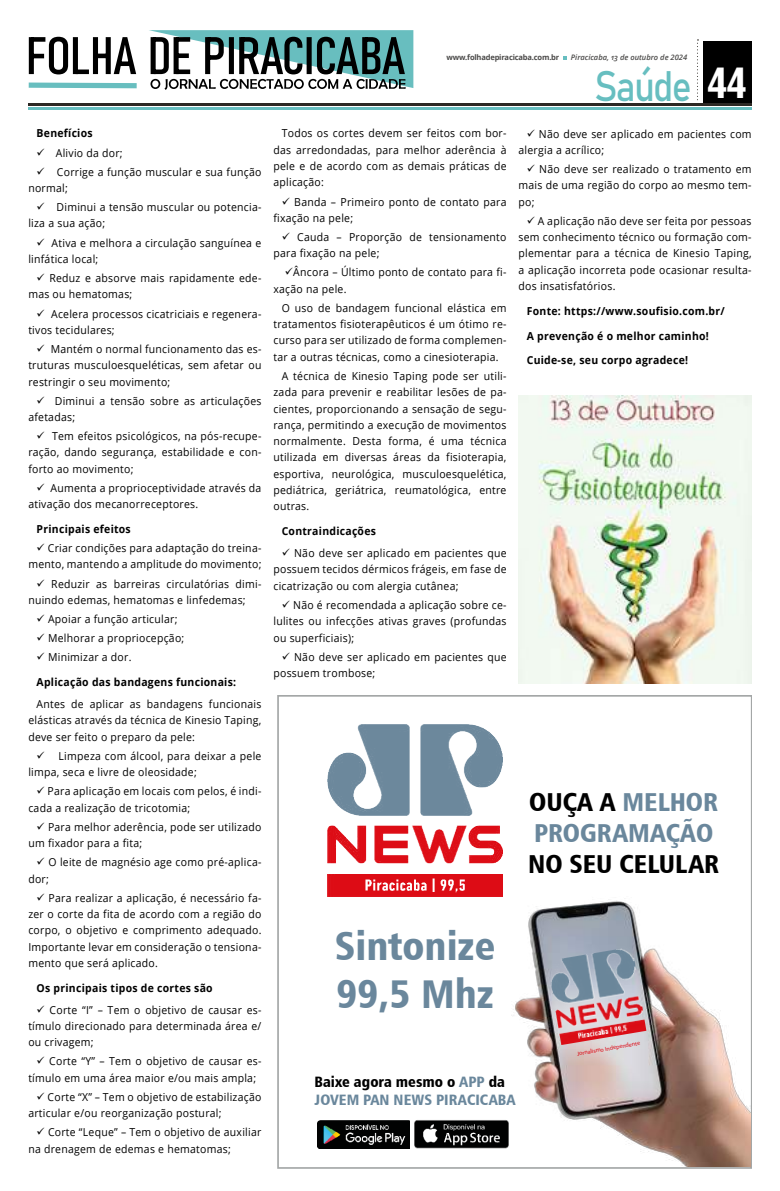
<style>
.page{position:relative;width:780px;height:1191px;background:#fff}
.page>*{position:absolute;margin:0;border:0;box-sizing:border-box;transform-origin:0 0}
.t1{font:42.1px "Bahnschrift";letter-spacing:-.045em;color:#67bec0;scale:.89 1}
.t2{font:40.1px/48.1px "Humanist 777 BT Black Condensed B";color:#6a879c}
.t3{font:25.9px/31.1px "Humanist 777 BT Black Condensed B";color:#6a879c}
.t4{font:25.9px "Humanist 777 BT Black Condensed B";color:#000}
.t5{font:15px/18.1px "Humanist 777 BT Black Condensed B";color:#6a879c}
.t6{font:11px/16.3px "Open Sans";letter-spacing:.025em;color:#000;scale:.95 1}
.t7{font:700 11px "Open Sans";letter-spacing:.025em;color:#000;scale:.95 1}
.t8{font:700 7.6px "Open Sans";letter-spacing:-.025em;color:#4a4948}
.t9{font:italic 600 7.6px "Open Sans";color:#4a4948}
.t10{font:6px "Myriad Pro";color:#dd0b17}
.s1{font-family:"Arena Condensed";font-weight:700;font-size:40.6px;color:#fff}
.s2{color:#000}
</style>
<div class="page">
<div style="left:703px;top:41px;width:48px;height:65px;background:#000"></div>
<hr style="left:28px;top:107px;width:723px;height:2px;background:#67bec0">
<hr style="left:28px;top:103px;width:723px;height:3px;background:#2c2824">
<svg style="left:697px;top:39px;width:1px;height:62px"></svg>
<svg style="left:563px;top:56px;width:4px;height:4px"></svg>
<svg style="left:28px;top:30px;width:385px;height:60px"></svg>
<svg style="left:277px;top:695px;width:474px;height:473px"></svg>
<img style="left:328px;top:724px;width:174px;height:172px">
<img style="left:318px;top:1120px;width:93px;height:28px">
<img style="left:411px;top:1118px;width:45px;height:31px">
<img style="left:456px;top:872px;width:294px;height:294px">
<img style="left:547px;top:946px;width:99px;height:99px">
<img style="left:518px;top:395px;width:233px;height:288px">
<p class="t7" style="left:37px;top:126px;width:60px">Benefícios</p>
<p class="t6" style="left:37px;top:144px;width:92px">✓ Alivio da dor;</p>
<p class="t6" style="left:28px;top:163px;width:247px;text-indent:8px">✓ Corrige a função muscular e sua função normal;</p>
<p class="t6" style="left:28px;top:199px;width:247px;text-indent:8px">✓ Diminui a tensão muscular ou potencia&shy;liza a sua ação;</p>
<p class="t6" style="left:28px;top:234px;width:247px;text-indent:8px">✓ Ativa e melhora a circulação sanguínea e linfática local;</p>
<p class="t6" style="left:28px;top:270px;width:247px;text-indent:8px">✓ Reduz e absorve mais rapidamente ede&shy;mas ou hematomas;</p>
<p class="t6" style="left:28px;top:305px;width:247px;text-indent:8px">✓ Acelera processos cicatriciais e regenera&shy;tivos tecidulares;</p>
<p class="t6" style="left:28px;top:340px;width:247px;text-align:justify;text-indent:8px">✓ Mantém o normal funcionamento das es&shy;truturas musculoesqueléticas, sem afetar ou restringir o seu movimento;</p>
<p class="t6" style="left:28px;top:392px;width:247px;text-indent:8px">✓ Diminui a tensão sobre as articulações afetadas;</p>
<p class="t6" style="left:28px;top:428px;width:247px;text-align:justify;text-indent:8px">✓ Tem efeitos psicológicos, na pós-recupe&shy;ração, dando segurança, estabilidade e con&shy;forto ao movimento;</p>
<p class="t6" style="left:28px;top:479px;width:247px;text-indent:8px">✓ Aumenta a proprioceptividade através da ativação dos mecanorreceptores.</p>
<p class="t7" style="left:37px;top:521px;width:101px">Principais efeitos</p>
<p class="t6" style="left:28px;top:540px;width:247px;text-align:right">✓ Criar condições para adaptação do treina&shy;mento, mantendo a amplitude do movimento;</p>
<p class="t6" style="left:28px;top:575px;width:247px;text-indent:8px">✓ Reduzir as barreiras circulatórias dimi&shy;nuindo edemas, hematomas e linfedemas;</p>
<p class="t6" style="left:37px;top:610px;width:150px">✓ Apoiar a função articular;</p>
<p class="t6" style="left:37px;top:630px;width:157px">✓ Melhorar a propriocepção;</p>
<p class="t6" style="left:37px;top:649px;width:101px">✓ Minimizar a dor.</p>
<p class="t7" style="left:37px;top:674px;width:211px">Aplicação das bandagens funcionais:</p>
<p class="t6" style="left:28px;top:695px;width:247px;text-align:justify;text-indent:8px">Antes de aplicar as bandagens funcionais elásticas através da técnica de Kinesio Taping, deve ser feito o preparo da pele:</p>
<p class="t6" style="left:28px;top:747px;width:247px;text-indent:8px">✓ Limpeza com álcool, para deixar a pele limpa, seca e livre de oleosidade;</p>
<p class="t6" style="left:28px;top:783px;width:247px;text-indent:8px">✓ Para aplicação em locais com pelos, é indi&shy;cada a realização de tricotomia;</p>
<p class="t6" style="left:28px;top:818px;width:247px;text-indent:8px">✓ Para melhor aderência, pode ser utilizado um fixador para a fita;</p>
<p class="t6" style="left:28px;top:854px;width:247px;text-indent:8px">✓ O leite de magnésio age como pré-aplica&shy;dor;</p>
<p class="t6" style="left:28px;top:889px;width:247px;text-align:justify;text-indent:8px">✓ Para realizar a aplicação, é necessário fa&shy;zer o corte da fita de acordo com a região do corpo, o objetivo e comprimento adequado.<br>Importante levar em consideração o tensiona&shy;mento que será aplicado.</p>
<p class="t7" style="left:37px;top:980px;width:187px">Os principais tipos de cortes são</p>
<p class="t6" style="left:28px;top:1001px;width:247px;text-align:justify;text-indent:8px">✓ Corte “I” – Tem o objetivo de causar es&shy;tímulo direcionado para determinada área e/ ou crivagem;</p>
<p class="t6" style="left:28px;top:1053px;width:247px;text-indent:8px">✓ Corte “Y” – Tem o objetivo de causar es&shy;tímulo em uma área maior e/ou mais ampla;</p>
<p class="t6" style="left:28px;top:1088px;width:247px;text-indent:8px">✓ Corte “X” – Tem o objetivo de estabilização articular e/ou reorganização postural;</p>
<p class="t6" style="left:28px;top:1124px;width:247px;text-indent:8px">✓ Corte “Leque” – Tem o objetivo de auxiliar na drenagem de edemas e hematomas;</p>
<p class="t8" style="left:446px;top:52px;width:114px">www.folhadepiracicaba.com.br</p>
<p class="t9" style="left:571px;top:52px;width:118px">Piracicaba, 13 de outubro de 2024</p>
<p class="t6" style="left:273px;top:125px;width:247px;text-align:justify;text-indent:8px">Todos os cortes devem ser feitos com bor&shy;das arredondadas, para melhor aderência à pele e de acordo com as demais práticas de aplicação:</p>
<p class="t6" style="left:273px;top:193px;width:247px;text-indent:8px">✓ Banda – Primeiro ponto de contato para fixação na pele;</p>
<p class="t6" style="left:273px;top:228px;width:247px;text-indent:8px">✓ Cauda – Proporção de tensionamento para fixação na pele;</p>
<p class="t6" style="left:273px;top:264px;width:247px;text-indent:11px">✓Âncora – Último ponto de contato para fi&shy;xação na pele.</p>
<p class="t6" style="left:273px;top:299px;width:247px;text-align:justify;text-indent:8px">O uso de bandagem funcional elástica em tratamentos fisioterapêuticos é um ótimo re&shy;curso para ser utilizado de forma complemen&shy;tar a outras técnicas, como a cinesioterapia.</p>
<p class="t6" style="left:273px;top:367px;width:247px;text-align:justify;text-indent:8px">A técnica de Kinesio Taping pode ser utili&shy;zada para prevenir e reabilitar lesões de pa&shy;cientes, proporcionando a sensação de segu&shy;rança, permitindo a execução de movimentos normalmente. Desta forma, é uma técnica utilizada em diversas áreas da fisioterapia, esportiva, neurológica, musculoesquelética, pediátrica, geriátrica, reumatológica, entre outras.</p>
<p class="t7" style="left:282px;top:523px;width:101px">Contraindicações</p>
<p class="t6" style="left:273px;top:545px;width:247px;text-align:justify;text-indent:8px">✓ Não deve ser aplicado em pacientes que possuem tecidos dérmicos frágeis, em fase de cicatrização ou com alergia cutânea;</p>
<p class="t6" style="left:273px;top:596px;width:247px;text-align:justify;text-indent:8px">✓ Não é recomendada a aplicação sobre ce&shy;lulites ou infecções ativas graves (profundas ou superficiais);</p>
<p class="t6" style="left:273px;top:648px;width:247px;text-indent:8px">✓ Não deve ser aplicado em pacientes que possuem trombose;</p>
<h1 class="t1" style="left:594px;top:55px;width:173px">Saúde <span class="s1">44</span></h1>
<p class="t6" style="left:518px;top:125px;width:247px;text-indent:8px">✓ Não deve ser aplicado em pacientes com alergia a acrílico;</p>
<p class="t6" style="left:518px;top:160px;width:247px;text-align:justify;text-indent:8px">✓ Não deve ser realizado o tratamento em mais de uma região do corpo ao mesmo tem&shy;po;</p>
<p class="t6" style="left:518px;top:212px;width:247px;text-align:justify;text-indent:8px">✓ A aplicação não deve ser feita por pessoas sem conhecimento técnico ou formação com&shy;plementar para a técnica de Kinesio Taping, a aplicação incorreta pode ocasionar resulta&shy;dos insatisfatórios.</p>
<p class="t7" style="left:527px;top:303px;width:210px">Fonte: https://www.soufisio.com.br/</p>
<p class="t7" style="left:527px;top:328px;width:193px">A prevenção é o melhor caminho!</p>
<p class="t7" style="left:527px;top:352px;width:171px">Cuide-se, seu corpo agradece!</p>
<h2 class="t2" style="left:335px;top:920px;width:162px">Sintonize<br>99,5 Mhz</h2>
<h3 class="t3" style="left:529px;top:785px;width:190px"><span class="s2">OUÇA A</span> MELHOR<br>PROGRAMAÇÃO</h3>
<h3 class="t4" style="left:528px;top:847px;width:192px">NO SEU CELULAR</h3>
<p class="t10" style="left:576px;top:1050px;width:65px;rotate:-10deg">Jornalismo Independente</p>
<h3 class="t5" style="left:314px;top:1072px;width:202px"><span class="s2">Baixe agora mesmo o</span> APP <span class="s2">da<br></span>JOVEM PAN NEWS PIRACICABA</h3>
</div>
